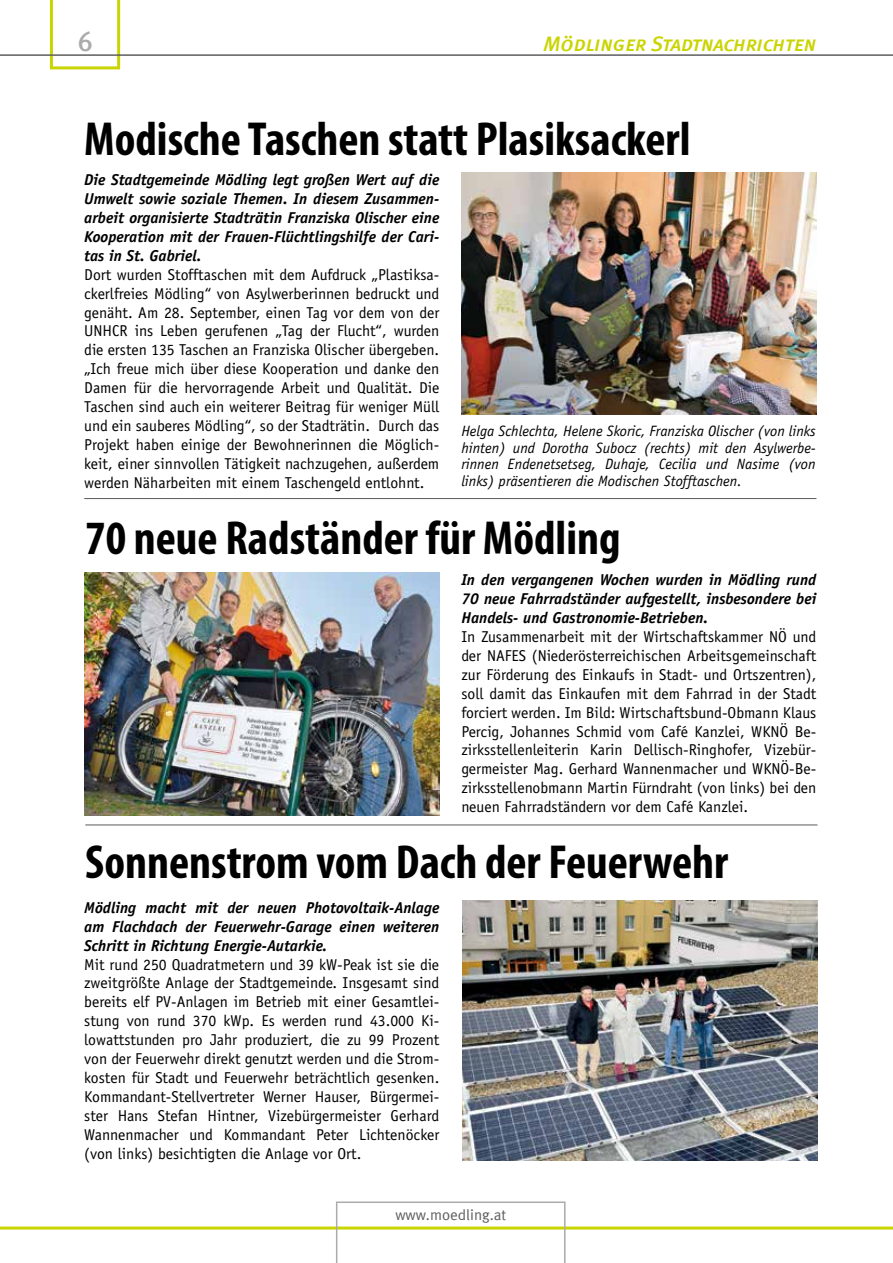
<style>
.page{position:relative;width:893px;height:1263px;background:#fff}
.page>*{position:absolute;margin:0;border:0;box-sizing:border-box;transform-origin:0 0}
.t1{font:700 condensed 48px "Myriad Pro";color:#000}
.t2{font:28.05px "Meta Medium LF";color:#ababac;scale:.96 1}
.t3{font:21px "Meta Medium Italic Caps";letter-spacing:-.01em;color:#cad400}
.t4{font:15.75px/18.9px "Officina Sans";color:#000;text-align:justify}
.t5{font:italic 700 15.75px/18.9px "Officina Sans";color:#000;text-align:justify}
.t6{font:italic 15px/16.5px "Officina Sans";color:#000;text-align:justify}
.t7{font:15px "Meta Normal";color:#5f5e5e}
</style>
<div class="page">
<svg style="left:50px;top:0;width:70px;height:69px"></svg>
<hr style="left:0;top:54px;width:893px;height:2px;background:#5f5e5e">
<hr style="left:0;top:1226px;width:893px;height:3px;background:#cad400">
<svg style="left:336px;top:1201px;width:230px;height:62px"></svg>
<img style="left:461px;top:173px;width:355px;height:241px">
<img style="left:84px;top:573px;width:355px;height:242px">
<hr style="left:84px;top:498px;width:732px;height:1px;background:#5a5a59">
<hr style="left:85px;top:824px;width:732px;height:1px;background:#5a5a59">
<img style="left:462px;top:900px;width:355px;height:261px">
<h2 class="t2" style="left:78px;top:25px;width:17px">6</h2>
<h3 class="t3" style="left:543px;top:31px;width:275px">Mödlinger Stadtnachrichten</h3>
<h1 class="t1" style="left:84px;top:109px;width:608px">Modische Taschen statt Plasiksackerl</h1>
<p class="t5" style="left:84px;top:170px;width:357px">Die Stadtgemeinde Mödling legt großen Wert auf die Umwelt sowie soziale Themen. In diesem Zusammen&shy;arbeit organisierte Stadträtin Franziska Olischer eine Kooperation mit der Frauen-Flüchtlingshilfe der Cari&shy;tas in St. Gabriel.</p>
<p class="t4" style="left:84px;top:265px;width:357px">Dort wurden Stofftaschen mit dem Aufdruck „Plastiksa&shy;ckerlfreies Mödling“ von Asylwerberinnen bedruckt und genäht. Am 28. September, einen Tag vor dem von der UNHCR ins Leben gerufenen „Tag der Flucht“, wurden die ersten 135 Taschen an Franziska Olischer übergeben. „Ich freue mich über diese Kooperation und danke den Damen für die hervorragende Arbeit und Qualität. Die Taschen sind auch ein weiterer Beitrag für weniger Müll und ein sauberes Mödling“, so der Stadträtin. Durch das Projekt haben einige der Bewohnerinnen die Möglich&shy;keit, einer sinnvollen Tätigkeit nachzugehen, außerdem werden Näharbeiten mit einem Taschengeld entlohnt.</p>
<p class="t6" style="left:461px;top:423px;width:356px">Helga Schlechta, Helene Skoric, Franziska Olischer (von links hinten) und Dorotha Subocz (rechts) mit den Asylwerbe&shy;rinnen Endenetsetseg, Duhaje, Cecilia und Nasime (von links) präsentieren die Modischen Stofftaschen.</p>
<h1 class="t1" style="left:85px;top:508px;width:537px">70 neue Radständer für Mödling</h1>
<p class="t5" style="left:461px;top:570px;width:357px">In den vergangenen Wochen wurden in Mödling rund 70 neue Fahrradständer aufgestellt, insbesondere bei Handels- und Gastronomie-Betrieben.</p>
<p class="t4" style="left:461px;top:627px;width:357px">In Zusammenarbeit mit der Wirtschaftskammer NÖ und der NAFES (Niederösterreichischen Arbeitsgemeinschaft zur Förderung des Einkaufs in Stadt- und Ortszentren), soll damit das Einkaufen mit dem Fahrrad in der Stadt forciert werden. Im Bild: Wirtschaftsbund-Obmann Klaus Percig, Johannes Schmid vom Café Kanzlei, WKNÖ Be&shy;zirksstellenleiterin Karin Dellisch-Ringhofer, Vizebür&shy;germeister Mag. Gerhard Wannenmacher und WKNÖ-Be&shy;zirksstellenobmann Martin Fürndraht (von links) bei den neuen Fahrradständern vor dem Café Kanzlei.</p>
<h1 class="t1" style="left:85px;top:832px;width:645px">Sonnenstrom vom Dach der Feuerwehr</h1>
<p class="t5" style="left:84px;top:898px;width:357px">Mödling macht mit der neuen Photovoltaik-Anlage am Flachdach der Feuerwehr-Garage einen weiteren Schritt in Richtung Energie-Autarkie.</p>
<p class="t4" style="left:84px;top:955px;width:357px">Mit rund 250 Quadratmetern und 39 kW-Peak ist sie die zweitgrößte Anlage der Stadtgemeinde. Insgesamt sind bereits elf PV-Anlagen im Betrieb mit einer Gesamtlei&shy;stung von rund 370 kWp. Es werden rund 43.000 Ki&shy;lowattstunden pro Jahr produziert, die zu 99 Prozent von der Feuerwehr direkt genutzt werden und die Strom&shy;kosten für Stadt und Feuerwehr beträchtlich gesenken.<br>Kommandant-Stellvertreter Werner Hauser, Bürgermei&shy;ster Hans Stefan Hintner, Vizebürgermeister Gerhard Wannenmacher und Kommandant Peter Lichtenöcker (von links) besichtigten die Anlage vor Ort.</p>
<p class="t7" style="left:395px;top:1206px;width:112px">www.moedling.at</p>
</div>
